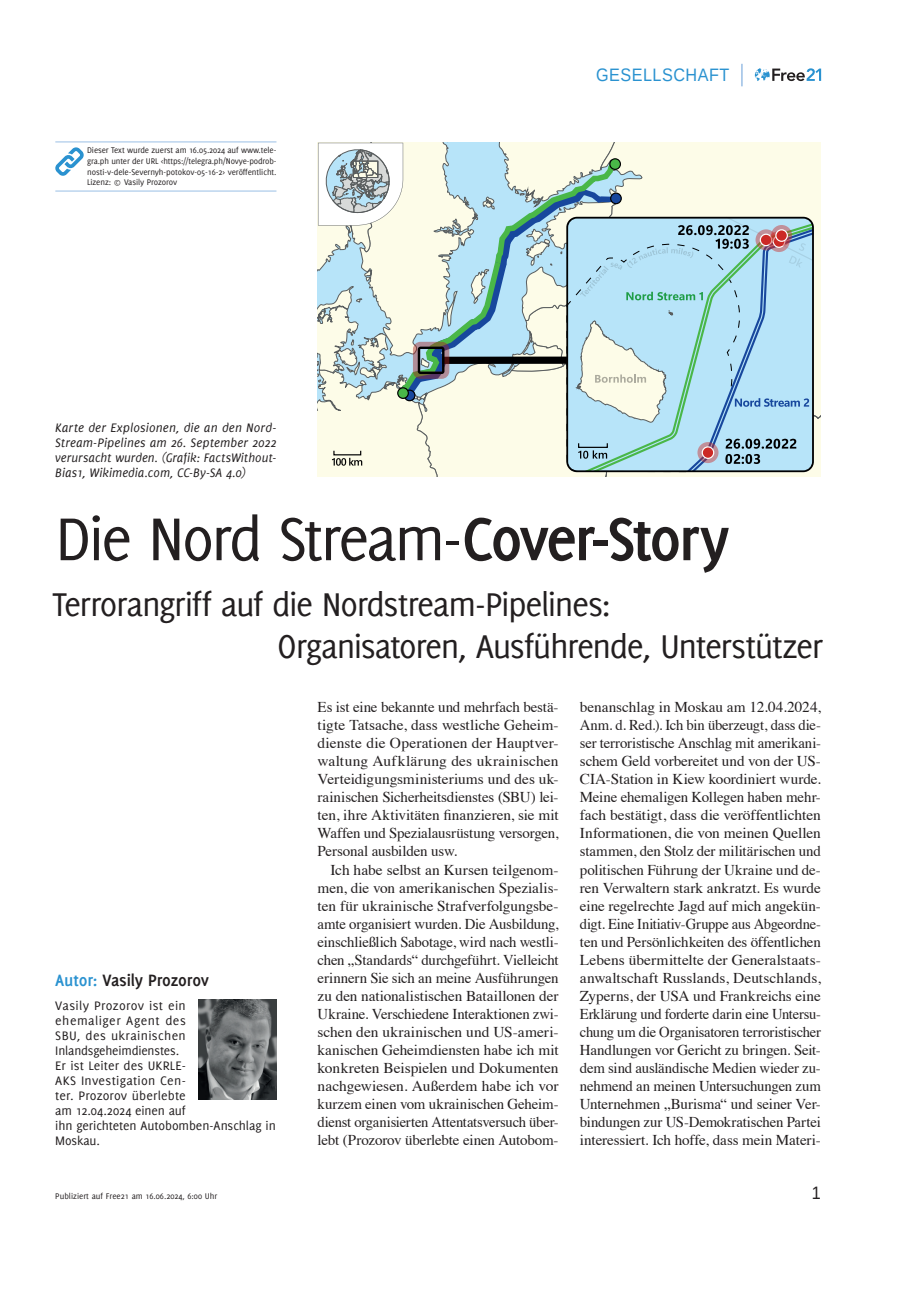
<style>
.page{position:relative;width:906px;height:1289px;background:#fff}
.page>*{position:absolute;margin:0;border:0;box-sizing:border-box;transform-origin:0 0}
.t1{font:66px "Delicious";letter-spacing:-.045em;color:#231f20}
.t2{font:36px/42px "Delicious";letter-spacing:-.04em;color:#231f20}
.t3{font:700 18px "Delicious";letter-spacing:-.01em;color:#231f20}
.t4{font:18px "Liberation Sans";letter-spacing:.03em;color:#2a92d0;scale:.9 1}
.t5{font:18px "Liberation Sans";color:#231f20;scale:.9 1}
.t6{font:15px/18px "Times";letter-spacing:-.015em;color:#231f20;text-align:justify}
.t7{font:13.5px/15px "Delicious";letter-spacing:.005em;color:#231f20}
.t8{font:italic 13.5px/15px "Delicious";letter-spacing:.005em;color:#231f20;text-align:justify}
.t9{font:9px/10.8px "Delicious";letter-spacing:-.01em;color:#231f20;text-align:justify}
.s1{font-weight:700}
.s2{color:#2a92d0}
</style>
<div class="page">
<svg style="left:755px;top:68px;width:66px;height:13px"></svg>
<svg style="left:741px;top:64px;width:1px;height:22px"></svg>
<svg style="left:318px;top:143px;width:503px;height:334px;background:#c9dfdf"></svg>
<div style="left:353px;top:161px;width:25px;height:17px;border:1px solid #5a5e5f"></div>
<img style="left:199px;top:999px;width:77px;height:100px">
<hr style="left:55px;top:141px;width:221px;height:1px;background:#9abfe5">
<hr style="left:55px;top:191px;width:221px;height:1px;background:#9abfe5">
<svg style="left:55px;top:147px;width:29px;height:29px"></svg>
<p class="t9" style="left:87px;top:144px;width:191px">Dieser Text wurde zuerst am 16.05.2024 auf www.tele&shy;gra.ph unter der URL &lt;https://telegra.ph/Novye-podrob&shy;nosti-v-dele-Severnyh-potokov-05-16-2&gt; veröffentlicht.<br>Lizenz: © Vasily Prozorov</p>
<p class="t8" style="left:55px;top:420px;width:223px">Karte der Explosionen, die an den Nord-Stream-Pipelines am 26. September 2022 verursacht wurden. (Grafik: FactsWithout-Bias1, Wikimedia.com, CC-By-SA 4.0)</p>
<p class="t4" style="left:596px;top:63px;width:149px">GESELLSCHAFT</p>
<h1 class="t1" style="left:55px;top:501px;width:675px">Die Nord Stream-<span class="s1">Cover-Story</span></h1>
<h2 class="t2" style="left:277px;top:582px;width:547px;text-indent:-225px">Terrorangriff auf die Nordstream-Pipelines:<br>Organisatoren, Ausführende, Unterstützer</h2>
<p class="t3" style="left:55px;top:969px;width:155px"><span class="s2">Autor:</span> Vasily Prozorov</p>
<p class="t7" style="left:55px;top:997px;width:222px">Vasily Prozorov ist ein<br>ehemaliger Agent des<br>SBU, des ukrainischen<br>Inlandsgeheimdienstes.<br>Er ist Leiter des UKRLE-<br>AKS Investigation Cen-<br>ter. Prozorov überlebte<br>am 12.04.2024 einen auf<br>ihn gerichteten Autobomben-Anschlag in<br>Moskau.</p>
<p class="t6" style="left:317px;top:697px;width:242px">Es ist eine bekannte und mehrfach bestä&shy;tigte Tatsache, dass westliche Geheim&shy;dienste die Operationen der Hauptver&shy;waltung Aufklärung des ukrainischen Verteidigungsministeriums und des uk&shy;rainischen Sicherheitsdienstes (SBU) lei&shy;ten, ihre Aktivitäten finanzieren, sie mit Waffen und Spezialausrüstung versorgen, Personal ausbilden usw.</p>
<p class="t6" style="left:317px;top:859px;width:242px;text-indent:13px">Ich habe selbst an Kursen teilgenom&shy;men, die von amerikanischen Spezialis&shy;ten für ukrainische Strafverfolgungsbe&shy;amte organisiert wurden. Die Ausbildung, einschließlich Sabotage, wird nach westli&shy;chen „Standards“ durchgeführt. Vielleicht erinnern Sie sich an meine Ausführungen zu den nationalistischen Bataillonen der Ukraine. Verschiedene Interaktionen zwi&shy;schen den ukrainischen und US-ameri&shy;kanischen Geheimdiensten habe ich mit konkreten Beispielen und Dokumenten nachgewiesen. Außerdem habe ich vor kurzem einen vom ukrainischen Geheim&shy;dienst organisierten Attentatsversuch über&shy;lebt (Prozorov überlebte einen Autobom-</p>
<p class="t6" style="left:580px;top:697px;width:242px">benanschlag in Moskau am 12.04.2024, Anm. d. Red.). Ich bin überzeugt, dass die&shy;ser terroristische Anschlag mit amerikani&shy;schem Geld vorbereitet und von der US-CIA-Station in Kiew koordiniert wurde.<br>Meine ehemaligen Kollegen haben mehr&shy;fach bestätigt, dass die veröffentlichten Informationen, die von meinen Quellen stammen, den Stolz der militärischen und politischen Führung der Ukraine und de&shy;ren Verwaltern stark ankratzt. Es wurde eine regelrechte Jagd auf mich angekün&shy;digt. Eine Initiativ-Gruppe aus Abgeordne&shy;ten und Persönlichkeiten des öffentlichen Lebens übermittelte der Generalstaats&shy;anwaltschaft Russlands, Deutschlands, Zyperns, der USA und Frankreichs eine Erklärung und forderte darin eine Untersu&shy;chung um die Organisatoren terroristischer Handlungen vor Gericht zu bringen. Seit&shy;dem sind ausländische Medien wieder zu&shy;nehmend an meinen Untersuchungen zum Unternehmen „Burisma“ und seiner Ver&shy;bindungen zur US-Demokratischen Partei interessiert. Ich hoffe, dass mein Materi-</p>
<p class="t9" style="left:55px;top:1190px;width:163px">Publiziert auf Free21 am 16.06.2024, 6:00 Uhr</p>
<p class="t5" style="left:812px;top:1181px;width:12px">1</p>
</div>
